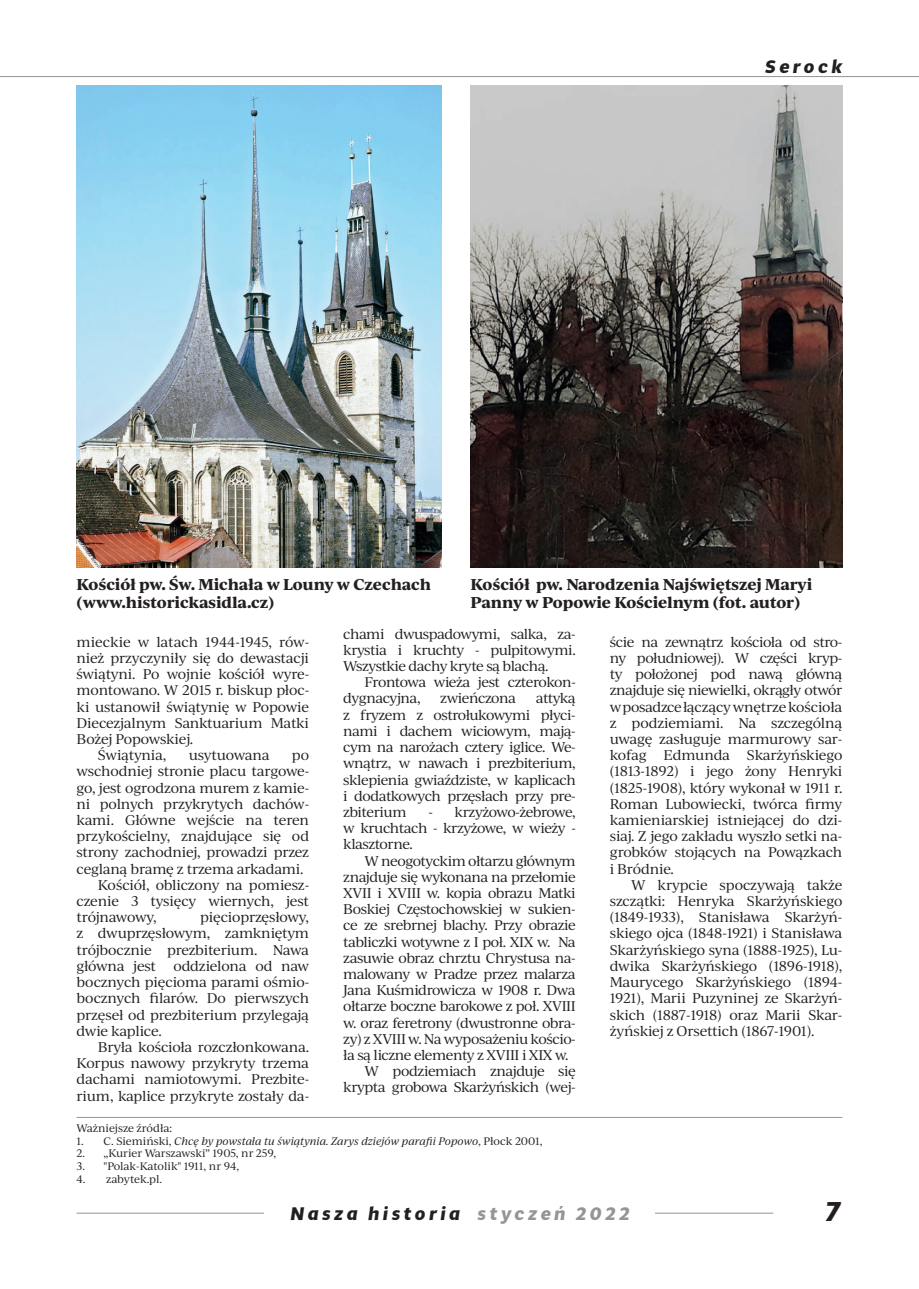
<style>
.page{position:relative;width:919px;height:1289px;background:#fff}
.page>*{position:absolute;margin:0;border:0;box-sizing:border-box;transform-origin:0 0}
.t1{font:italic 700 27px "Multi Display";color:#231f20}
.t2{font:italic 700 18px "Multi Display";letter-spacing:.2em;color:#231f20}
.t3{font:700 15px/18px "Ivy Journal";letter-spacing:-.01em;color:#231f20}
.t4{font:13.5px/16.2px "Ivy Journal";letter-spacing:-.03em;color:#231f20;text-align:justify}
.t5{font:13.5px "Ivy Journal";letter-spacing:-.01em;color:#231f20}
.t6{font:10.5px "Ivy Journal";color:#231f20}
.t7{font:italic 10.5px "Ivy Journal";letter-spacing:-.01em;color:#231f20}
.s1{font-style:normal}
.s2{color:#939598}
</style>
<div class="page">
<hr style="left:77px;top:1212px;width:696px;height:1px;background:#939598">
<div style="left:264px;top:1198px;width:390px;height:30px;background:#fff"></div>
<hr style="left:77px;top:1116px;width:765px;height:1px;background:#939598">
<hr style="left:0;top:76px;width:918px;height:1px;background:#939598">
<img style="left:470px;top:85px;width:372px;height:482px">
<img style="left:77px;top:85px;width:364px;height:482px">
<h2 class="t2" style="left:765px;top:54px;width:78px">Serock</h2>
<p class="t3" style="left:77px;top:574px;width:356px">Kościół pw. Św. Michała w Louny w Czechach (www.historickasidla.cz)</p>
<p class="t3" style="left:470px;top:574px;width:343px">Kościół pw. Narodzenia Najświętszej Maryi<br>Panny w Popowie Kościelnym (fot. autor)</p>
<p class="t4" style="left:77px;top:633px;width:234px">mieckie w latach 1944-1945, rów-</p>
<p class="t4" style="left:77px;top:649px;width:234px">nież przyczyniły się do dewastacji</p>
<p class="t4" style="left:77px;top:665px;width:234px">świątyni. Po wojnie kościół wyre-</p>
<p class="t4" style="left:77px;top:681px;width:234px">montowano. W 2015 r. biskup płoc-</p>
<p class="t4" style="left:77px;top:698px;width:234px">ki ustanowił świątynię w Popowie</p>
<p class="t4" style="left:77px;top:714px;width:234px">Diecezjalnym Sanktuarium Matki</p>
<p class="t5" style="left:77px;top:729px;width:118px">Bożej Popowskiej.</p>
<p class="t4" style="left:98px;top:746px;width:70px">Świątynia,</p>
<p class="t4" style="left:189px;top:746px;width:82px">usytuowana</p>
<p class="t4" style="left:292px;top:746px;width:19px">po</p>
<p class="t4" style="left:77px;top:762px;width:234px">wschodniej stronie placu targowe-</p>
<p class="t4" style="left:77px;top:779px;width:234px">go, jest ogrodzona murem z kamie-</p>
<p class="t5" style="left:77px;top:794px;width:234px">ni polnych przykrytych dachów-</p>
<p class="t4" style="left:77px;top:811px;width:234px">kami. Główne wejście na teren</p>
<p class="t5" style="left:77px;top:826px;width:234px">przykościelny, znajdujące się od</p>
<p class="t4" style="left:77px;top:843px;width:234px">strony zachodniej, prowadzi przez</p>
<p class="t4" style="left:77px;top:860px;width:228px">ceglaną bramę z trzema arkadami.</p>
<p class="t5" style="left:98px;top:875px;width:213px">Kościół, obliczony na pomiesz-</p>
<p class="t5" style="left:77px;top:891px;width:234px">czenie 3 tysięcy wiernych, jest</p>
<p class="t4" style="left:77px;top:908px;width:82px">trójnawowy,</p>
<p class="t4" style="left:77px;top:908px;width:234px;text-indent:124px">pięcioprzęsłowy, z dwuprzęsłowym, zamkniętym trójbocznie prezbiterium. Nawa główna jest</p>
<p class="t4" style="left:77px;top:957px;width:234px;text-indent:97px">oddzielona od naw bocznych pięcioma parami ośmio&shy;bocznych filarów. Do pierwszych przęseł od prezbiterium przylegają dwie kaplice.</p>
<p class="t4" style="left:77px;top:1038px;width:234px;text-indent:21px">Bryła kościoła rozczłonkowana.<br>Korpus nawowy przykryty trzema dachami namiotowymi. Prezbite&shy;rium, kaplice przykryte zostały da-</p>
<p class="t4" style="left:343px;top:625px;width:234px">chami dwuspadowymi, salka, za&shy;krystia i kruchty - pulpitowymi.<br>Wszystkie dachy kryte są blachą.</p>
<p class="t4" style="left:343px;top:673px;width:234px;text-indent:21px">Frontowa wieża jest czterokon&shy;dygnacyjna,</p>
<p class="t4" style="left:440px;top:689px;width:77px">zwieńczona</p>
<p class="t4" style="left:343px;top:689px;width:234px;text-indent:192px">attyką z fryzem z ostrołukowymi płyci&shy;nami i dachem wiciowym, mają&shy;cym na narożach cztery iglice. We&shy;wnątrz, w nawach i prezbiterium, sklepienia gwiaździste, w kaplicach i dodatkowych przęsłach przy pre&shy;zbiterium</p>
<p class="t4" style="left:343px;top:803px;width:234px;text-indent:85px">- krzyżowo-żebrowe, w kruchtach - krzyżowe, w wieży - klasztorne.</p>
<p class="t4" style="left:364px;top:851px;width:213px">W neogotyckim ołtarzu głównym</p>
<p class="t4" style="left:343px;top:868px;width:234px">znajduje się wykonana na przełomie</p>
<p class="t4" style="left:343px;top:884px;width:234px">XVII i XVIII w. kopia obrazu Matki</p>
<p class="t4" style="left:343px;top:900px;width:234px">Boskiej Częstochowskiej w sukien-</p>
<p class="t4" style="left:343px;top:916px;width:234px">ce ze srebrnej blachy. Przy obrazie</p>
<p class="t4" style="left:343px;top:932px;width:234px">tabliczki wotywne z I poł. XIX w. Na</p>
<p class="t4" style="left:343px;top:949px;width:234px">zasuwie obraz chrztu Chrystusa na-</p>
<p class="t4" style="left:343px;top:965px;width:234px">malowany w Pradze przez malarza</p>
<p class="t4" style="left:343px;top:981px;width:234px">Jana Kuśmidrowicza w 1908 r. Dwa</p>
<p class="t4" style="left:343px;top:997px;width:234px">ołtarze boczne barokowe z poł. XVIII</p>
<p class="t4" style="left:343px;top:1013px;width:234px">w. oraz feretrony (dwustronne obra-</p>
<p class="t4" style="left:343px;top:1030px;width:234px">zy) z XVIII w. Na wyposażeniu kościo-</p>
<p class="t4" style="left:343px;top:1046px;width:227px">ła są liczne elementy z XVIII i XIX w.</p>
<p class="t4" style="left:364px;top:1062px;width:213px">W podziemiach znajduje się</p>
<p class="t4" style="left:343px;top:1078px;width:234px">krypta grobowa Skarżyńskich (wej-</p>
<p class="t6" style="left:77px;top:1120px;width:97px">Ważniejsze źródła:</p>
<p class="t7" style="left:77px;top:1133px;width:467px"><span class="s1">1. C. Siemiński,</span> Chcę by powstała tu świątynia. Zarys dziejów parafii Popowo<span class="s1">, Płock 2001,</span></p>
<p class="t6" style="left:77px;top:1145px;width:201px">2. „Kurier Warszawski” 1905, nr 259,</p>
<p class="t6" style="left:77px;top:1158px;width:164px">3. "Polak-Katolik" 1911, nr 94,</p>
<p class="t6" style="left:77px;top:1171px;width:87px">4. zabytek.pl.</p>
<p class="t4" style="left:609px;top:633px;width:234px">ście na zewnątrz kościoła od stro&shy;ny południowej). W części kryp&shy;ty położonej pod nawą główną znajduje się niewielki, okrągły otwór w posadzce łączący wnętrze kościoła z podziemiami. Na szczególną uwagę zasługuje marmurowy sar&shy;kofag</p>
<p class="t4" style="left:609px;top:746px;width:234px;text-indent:137px">Skarżyńskiego (1813-1892) i jego żony Henryki (1825-1908), który wykonał w 1911 r.<br>Roman Lubowiecki, twórca firmy kamieniarskiej istniejącej do dzi&shy;siaj. Z jego zakładu wyszło setki na&shy;grobków stojących na Powązkach i Bródnie.</p>
<p class="t4" style="left:609px;top:876px;width:234px;text-indent:21px">W krypcie spoczywają także szczątki: Henryka Skarżyńskiego (1849-1933), Stanisława Skarżyń&shy;skiego ojca (1848-1921) i Stanisława Skarżyńskiego syna (1888-1925), Lu&shy;dwika Skarżyńskiego (1896-1918), Maurycego Skarżyńskiego (1894- 1921), Marii Puzyninej ze Skarżyń&shy;skich (1887-1918) oraz Marii Skar&shy;żyńskiej z Orsettich (1867-1901).</p>
<p class="t4" style="left:663px;top:746px;width:68px">Edmunda</p>
<h2 class="t2" style="left:290px;top:1201px;width:341px">Nasza historia <span class="s2">styczeń 2022</span></h2>
<h1 class="t1" style="left:825px;top:1192px;width:16px">7</h1>
</div>
